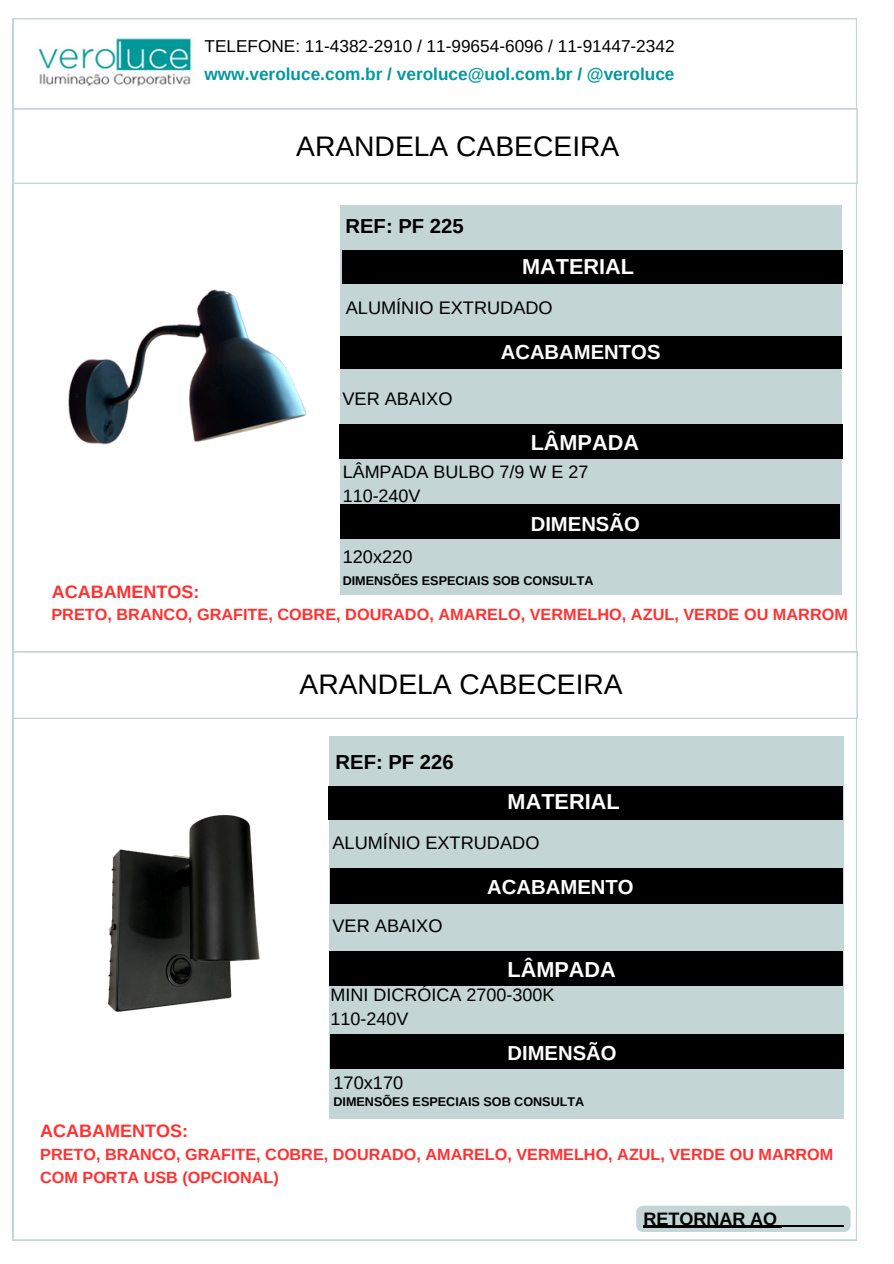
<style>
.page{position:relative;width:894px;height:1264px;background:#fff}
.page>*{position:absolute;margin:0;border:0;box-sizing:border-box;transform-origin:0 0}
.t1{font:28.2px "Arimo";color:#000}
.t2{font:700 21.6px "Arimo";color:#fff}
.t3{font:700 20.25px "Arimo";color:#fff}
.t4{font:700 20.25px "Arimo";color:#000}
.t5{font:18.15px "Arimo";color:#000}
.t6{font:18px/24.8px "Arimo";color:#000}
.t7{font:700 18px "Arimo";color:#ff3131}
.t8{font:700 18px "Arimo";color:#000}
.t9{font:17.25px/28.2px "Arimo";color:#000}
.t10{font:700 16.2px/22.5px "Arimo";color:#ff3131}
.t11{font:700 12.6px "Arimo";color:#000}
.s1{font-weight:700;color:#03989e}
</style>
<div class="page">
<img style="left:38px;top:38px;width:154px;height:49px">
<div style="left:12px;top:107px;width:846px;height:78px;border:2px solid #c4d5d5"></div>
<div style="left:12px;top:650px;width:846px;height:70px;border:2px solid #c4d5d5"></div>
<div style="left:329px;top:736px;width:514px;height:382px;background:#c4d5d5"></div>
<div style="left:329px;top:787px;width:513px;height:32px;background:#000"></div>
<div style="left:330px;top:868px;width:512px;height:35px;background:#000"></div>
<div style="left:329px;top:951px;width:513px;height:34px;background:#000"></div>
<div style="left:340px;top:206px;width:501px;height:388px;background:#c4d5d5"></div>
<div style="left:342px;top:251px;width:500px;height:32px;background:#000"></div>
<div style="left:340px;top:336px;width:501px;height:32px;background:#000"></div>
<div style="left:339px;top:424px;width:503px;height:35px;background:#000"></div>
<div style="left:330px;top:1034px;width:513px;height:34px;background:#000"></div>
<div style="left:340px;top:504px;width:499px;height:35px;background:#000"></div>
<img style="left:68px;top:289px;width:239px;height:156px">
<img style="left:107px;top:814px;width:153px;height:198px">
<svg style="left:636px;top:1205px;width:214px;height:26px"></svg>
<h6 class="t9" style="left:204px;top:32px;width:471px">TELEFONE: 11-4382-2910 / 11-99654-6096 / 11-91447-2342 <span class="s1">www.veroluce.com.br / veroluce@uol.com.br / @veroluce</span></h6>
<h4 class="t1" style="left:296px;top:131px;width:324px">ARANDELA CABECEIRA</h4>
<h2 class="t4" style="left:345px;top:215px;width:120px">REF: PF 225</h2>
<p class="t2" style="left:522px;top:254px;width:113px">MATERIAL</p>
<h1 class="t5" style="left:346px;top:298px;width:208px">ALUMÍNIO EXTRUDADO</h1>
<h3 class="t5" style="left:342px;top:389px;width:111px">VER ABAIXO</h3>
<h2 class="t3" style="left:500px;top:341px;width:161px">ACABAMENTOS</h2>
<h3 class="t2" style="left:530px;top:430px;width:110px">LÂMPADA</h3>
<h2 class="t6" style="left:342px;top:459px;width:247px">LÂMPADA BULBO 7/9 W E 27<br>110-240V</h2>
<h1 class="t7" style="left:52px;top:581px;width:149px">ACABAMENTOS:</h1>
<h5 class="t5" style="left:342px;top:546px;width:71px">120x220</h5>
<h4 class="t3" style="left:530px;top:513px;width:111px">DIMENSÃO</h4>
<h2 class="t11" style="left:342px;top:573px;width:252px">DIMENSÕES ESPECIAIS SOB CONSULTA</h2>
<h2 class="t10" style="left:51px;top:603px;width:797px">PRETO, BRANCO, GRAFITE, COBRE, DOURADO, AMARELO, VERMELHO, AZUL, VERDE OU MARROM</h2>
<h2 class="t1" style="left:299px;top:669px;width:324px">ARANDELA CABECEIRA</h2>
<h4 class="t4" style="left:335px;top:751px;width:120px">REF: PF 226</h4>
<h5 class="t2" style="left:507px;top:789px;width:113px">MATERIAL</h5>
<p class="t5" style="left:332px;top:832px;width:208px">ALUMÍNIO EXTRUDADO</p>
<p class="t5" style="left:332px;top:915px;width:111px">VER ABAIXO</p>
<h2 class="t3" style="left:487px;top:875px;width:148px">ACABAMENTO</h2>
<p class="t2" style="left:507px;top:957px;width:110px">LÂMPADA</p>
<h4 class="t6" style="left:330px;top:981px;width:225px">MINI DICRÓICA 2700-300K<br>110-240V</h4>
<p class="t5" style="left:333px;top:1072px;width:71px">170x170</p>
<h4 class="t3" style="left:507px;top:1041px;width:111px">DIMENSÃO</h4>
<p class="t7" style="left:40px;top:1120px;width:149px">ACABAMENTOS:</p>
<h4 class="t11" style="left:333px;top:1094px;width:252px">DIMENSÕES ESPECIAIS SOB CONSULTA</h4>
<h2 class="t10" style="left:40px;top:1143px;width:794px">PRETO, BRANCO, GRAFITE, COBRE, DOURADO, AMARELO, VERMELHO, AZUL, VERDE OU MARROM<br>COM PORTA USB (OPCIONAL)</h2>
<h2 class="t8" style="left:643px;top:1208px;width:135px">RETORNAR AO</h2>
</div>
